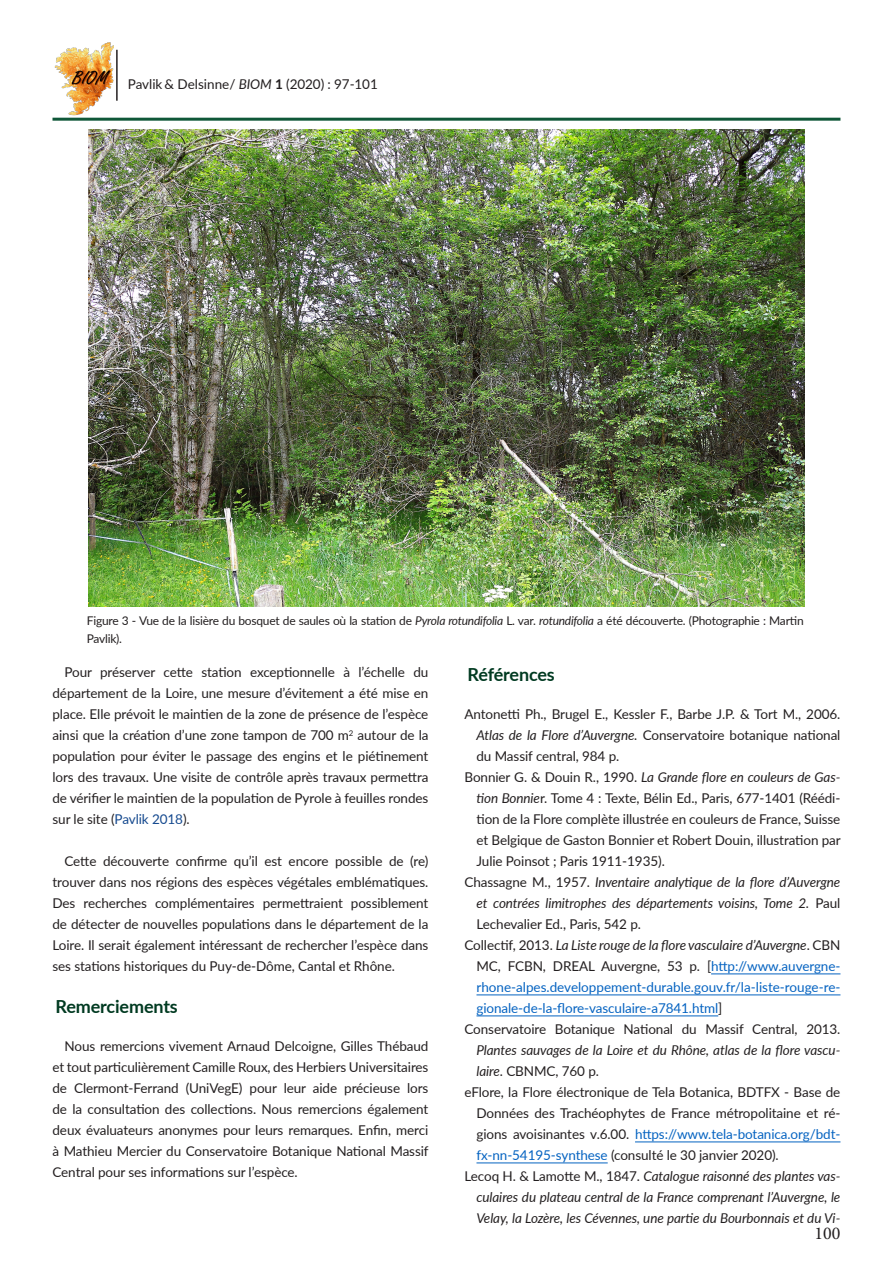
<style>
.page{position:relative;width:893px;height:1263px;background:#fff}
.page>*{position:absolute;margin:0;border:0;box-sizing:border-box;transform-origin:0 0}
.Titre_1{font:700 18px "Lato";letter-spacing:-.005em;color:#003a21}
.t1{font:18px "Minion Pro";color:#231f20}
.Texte{font:13.5px/21px "Lato";letter-spacing:-.005em;color:#231f20;text-align:justify}
.Biblio{font:13.5px/21px "Lato";letter-spacing:-.005em;color:#231f20;text-align:justify}
.Biblio-2{font:italic 13.5px/21px "Lato";letter-spacing:-.005em;color:#231f20;text-align:justify}
.Biblio-3{font:13.5px/21px "Lato";letter-spacing:-.005em;color:#0563c1;text-align:justify}
.Légende{font:12px/18px "Lato";letter-spacing:-.02em;color:#231f20}
.s1{font-style:italic}
.s2{font-weight:700}
.s3{color:#164a8f}
.s4{font-style:normal}
.s5{color:#231f20}
.s6{font-style:italic;color:#231f20}
.s7{color:#0563c1}
</style>
<div class="page">
<img style="left:54px;top:42px;width:60px;height:74px">
<hr style="left:52px;top:118px;width:788px;height:3px;background:#0f5738">
<hr style="left:116px;top:50px;width:2px;height:51px;background:#231f20">
<hr style="left:711px;top:973px;width:129px;height:1px;background:#0563c1">
<hr style="left:476px;top:994px;width:364px;height:1px;background:#0563c1">
<hr style="left:476px;top:1015px;width:242px;height:1px;background:#0563c1">
<hr style="left:635px;top:1141px;width:205px;height:1px;background:#0563c1">
<hr style="left:476px;top:1162px;width:132px;height:1px;background:#0563c1">
<img style="left:88px;top:129px;width:717px;height:478px">
<p class="Texte" style="left:128px;top:73px;width:252px">Pavlik &amp; Delsinne/ <span class="s1">BIOM</span> <span class="s2">1</span> (2020) : 97-101</p>
<p class="Légende" style="left:87px;top:611px;width:718px">Figure 3 - Vue de la lisière du bosquet de saules où la station de <span class="s1">Pyrola rotundifolia</span> L. var. <span class="s1">rotundifolia</span> a été découverte. (Photographie : Martin<br>Pavlik).</p>
<p class="Texte" style="left:52px;top:661px;width:377px;text-indent:12px">Pour préserver cette station exceptionnelle à l’échelle du département de la Loire, une mesure d’évitement a été mise en place. Elle prévoit le maintien de la zone de présence de l’espèce ainsi que la création d’une zone tampon de 700 m<sup>2</sup> autour de la population pour éviter le passage des engins et le piétinement lors des travaux. Une visite de contrôle après travaux permettra de vérifier le maintien de la population de Pyrole à feuilles rondes sur le site (<span class="s3">Pavlik 2018</span>).</p>
<p class="Texte" style="left:52px;top:850px;width:377px;text-indent:12px">Cette découverte confirme qu’il est encore possible de (re) trouver dans nos régions des espèces végétales emblématiques.<br>Des recherches complémentaires permettraient possiblement de détecter de nouvelles populations dans le département de la Loire. Il serait également intéressant de rechercher l’espèce dans ses stations historiques du Puy-de-Dôme, Cantal et Rhône.</p>
<p class="Titre_1" style="left:56px;top:993px;width:124px">Remerciements</p>
<p class="Texte" style="left:52px;top:1035px;width:378px;text-indent:12px">Nous remercions vivement Arnaud Delcoigne, Gilles Thébaud et tout particulièrement Camille Roux, des Herbiers Universitaires de Clermont-Ferrand (UniVegE) pour leur aide précieuse lors de la consultation des collections. Nous remercions également deux évaluateurs anonymes pour leurs remarques. Enfin, merci à Mathieu Mercier du Conservatoire Botanique National Massif Central pour ses informations sur l’espèce.</p>
<p class="Titre_1" style="left:467px;top:661px;width:89px">Références</p>
<p class="Biblio" style="left:476px;top:703px;width:365px;text-indent:-12px">Antonetti Ph., Brugel E., Kessler F., Barbe J.P. &amp; Tort M., 2006.<br><span class="s1">Atlas de la Flore d’Auvergne.</span> Conservatoire botanique national du Massif central, 984 p.</p>
<p class="Biblio" style="left:476px;top:766px;width:366px;text-indent:-12px">Bonnier G. &amp; Douin R., 1990. <span class="s1">La Grande flore en couleurs de Gas&shy;tion Bonnie</span>r. Tome 4 : Texte, Bélin Ed., Paris, 677-1401 (Réédi&shy;tion de la Flore complète illustrée en couleurs de France, Suisse et Belgique de Gaston Bonnier et Robert Douin, illustration par Julie Poinsot ; Paris 1911-1935).</p>
<p class="Biblio-2" style="left:476px;top:871px;width:365px;text-indent:-12px"><span class="s4">Chassagne M., 1957.</span> Inventaire analytique de la flore d’Auvergne et contrées limitrophes des départements voisins, Tome 2. <span class="s4">Paul Lechevalier Ed., Paris, 542 p.</span></p>
<p class="Biblio-3" style="left:476px;top:934px;width:365px;text-indent:-12px"><span class="s5">Collectif, 2013.</span> <span class="s6">La Liste rouge de la flore vasculaire d’Auvergne</span><span class="s5">. CBN MC, FCBN, DREAL Auvergne, 53 p. [</span>http://www.auvergne&shy;rhone-alpes.developpement-durable.gouv.fr/la-liste-rouge-re&shy;gionale-de-la-flore-vasculaire-a7841.html<span class="s5">]</span></p>
<p class="Biblio" style="left:476px;top:1018px;width:365px;text-indent:-12px">Conservatoire Botanique National du Massif Central, 2013.<br><span class="s1">Plantes sauvages de la Loire et du Rhône, atlas de la flore vascu&shy;laire</span>. CBNMC, 760 p.</p>
<p class="Biblio" style="left:476px;top:1081px;width:365px;text-indent:-12px">eFlore, la Flore électronique de Tela Botanica, BDTFX - Base de Données des Trachéophytes de France métropolitaine et ré&shy;gions avoisinantes v.6.00. <span class="s7">https://www.tela-botanica.org/bdt&shy;fx-nn-54195-synthese</span> (consulté le 30 janvier 2020).</p>
<p class="Biblio-2" style="left:476px;top:1165px;width:365px;text-indent:-12px"><span class="s4">Lecoq H. &amp; Lamotte M., 1847.</span> Catalogue raisonné des plantes vas&shy;culaires du plateau central de la France comprenant l’Auvergne, le Velay, la Lozère, les Cévennes, une partie du Bourbonnais et du Vi-</p>
<h1 class="t1" style="left:814px;top:1221px;width:27px">100</h1>
</div>
